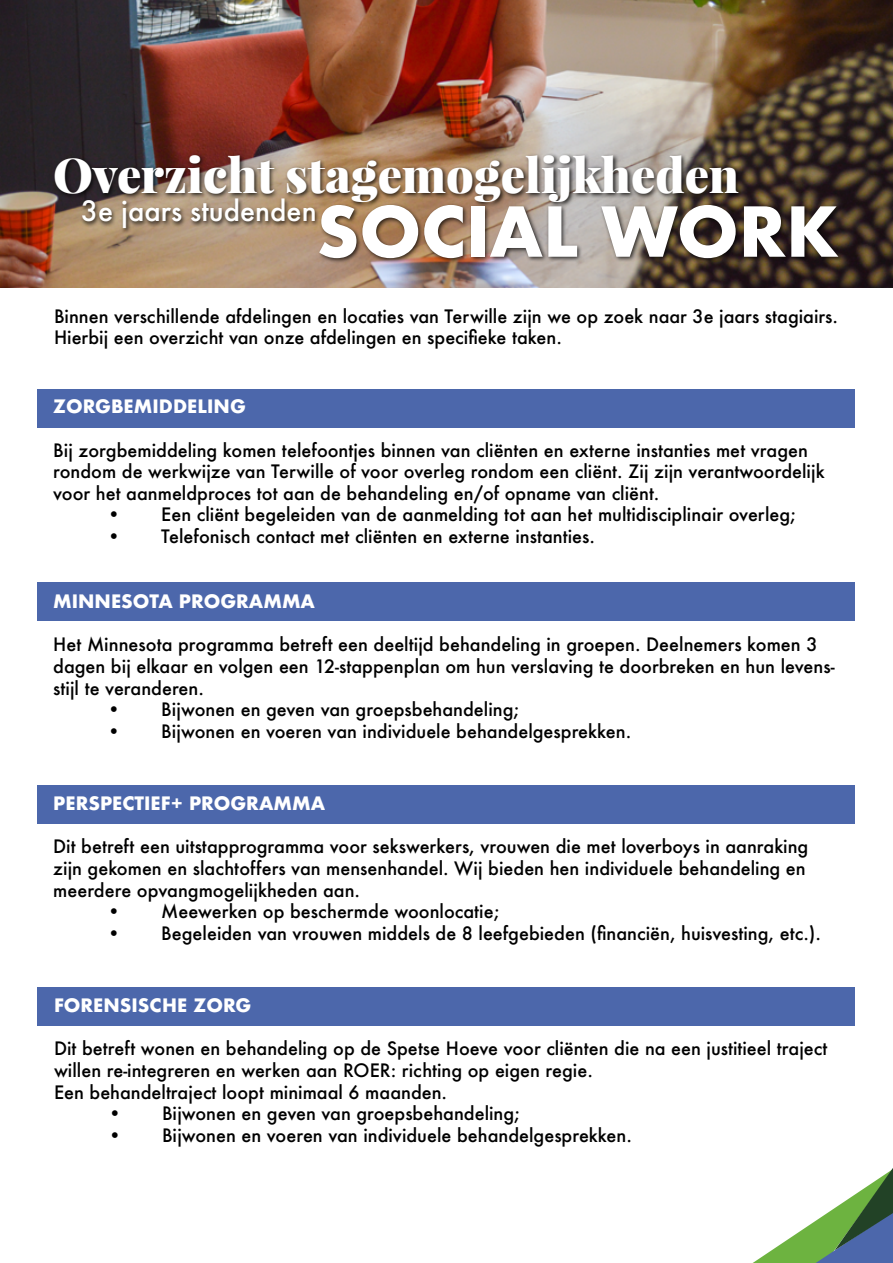
<style>
.page{position:relative;width:893px;height:1263px;background:#fff}
.page>*{position:absolute;margin:0;border:0;box-sizing:border-box;transform-origin:0 0}
.t1{font:700 66.75px "Futura";color:#fff}
.t2{font:900 48.45px "Playfair Display";color:#fff}
.t3{font:500 27.3px "Futura";color:#fff}
.t4{font:500 18px/21.6px "Futura";color:#000}
.t5{font:700 18px "Futura";color:#fff}
</style>
<div class="page">
<div style="left:37px;top:389px;width:818px;height:38px;background:#4c67ab"></div>
<div style="left:37px;top:583px;width:818px;height:38px;background:#4c67ab"></div>
<div style="left:37px;top:785px;width:818px;height:38px;background:#4c67ab"></div>
<div style="left:37px;top:987px;width:818px;height:39px;background:#4c67ab"></div>
<img style="left:0;top:0;width:893px;height:287px">
<svg style="left:753px;top:1168px;width:140px;height:95px"></svg>
<div style="left:53px;top:153px;width:791px;height:111px;background:#000;opacity:.75"></div>
<h2 class="t2" style="left:53px;top:144px;width:687px">Overzicht stagemogelijkheden</h2>
<h1 class="t1" style="left:316px;top:183px;width:524px">SOCIAL WORK</h1>
<h3 class="t3" style="left:81px;top:193px;width:237px">3e jaars studenden</h3>
<p class="t4" style="left:54px;top:305px;width:786px">Binnen verschillende afdelingen en locaties van Terwille zijn we op zoek naar 3e jaars stagiairs.<br>Hierbij een overzicht van onze afdelingen en specifieke taken.</p>
<p class="t5" style="left:53px;top:393px;width:194px">ZORGBEMIDDELING</p>
<p class="t4" style="left:53px;top:439px;width:773px">Bij zorgbemiddeling komen telefoontjes binnen van cliënten en externe instanties met vragen rondom de werkwijze van Terwille of voor overleg rondom een cliënt. Zij zijn verantwoordelijk voor het aanmeldproces tot aan de behandeling en/of opname van cliënt.</p>
<p class="t4" style="left:107px;top:504px;width:690px">• Een cliënt begeleiden van de aanmelding tot aan het multidisciplinair overleg;</p>
<p class="t4" style="left:107px;top:525px;width:489px">• Telefonisch contact met cliënten en externe instanties.</p>
<p class="t5" style="left:53px;top:588px;width:263px">MINNESOTA PROGRAMMA</p>
<p class="t4" style="left:53px;top:634px;width:783px">Het Minnesota programma betreft een deeltijd behandeling in groepen. Deelnemers komen 3 dagen bij elkaar en volgen een 12-stappenplan om hun verslaving te doorbreken en hun levens&shy;stijl te veranderen.</p>
<p class="t4" style="left:107px;top:698px;width:413px">• Bijwonen en geven van groepsbehandeling;</p>
<p class="t4" style="left:107px;top:720px;width:525px">• Bijwonen en voeren van individuele behandelgesprekken.</p>
<p class="t5" style="left:53px;top:790px;width:273px">PERSPECTIEF+ PROGRAMMA</p>
<p class="t4" style="left:53px;top:836px;width:757px">Dit betreft een uitstapprogramma voor sekswerkers, vrouwen die met loverboys in aanraking zijn gekomen en slachtoffers van mensenhandel. Wij bieden hen individuele behandeling en meerdere opvangmogelijkheden aan.</p>
<p class="t4" style="left:107px;top:900px;width:393px">• Meewerken op beschermde woonlocatie;</p>
<p class="t4" style="left:107px;top:922px;width:715px">• Begeleiden van vrouwen middels de 8 leefgebieden (financiën, huisvesting, etc.).</p>
<p class="t5" style="left:54px;top:992px;width:199px">FORENSISCHE ZORG</p>
<p class="t4" style="left:54px;top:1038px;width:775px">Dit betreft wonen en behandeling op de Spetse Hoeve voor cliënten die na een justitieel traject willen re-integreren en werken aan ROER: richting op eigen regie.<br>Een behandeltraject loopt minimaal 6 maanden.</p>
<p class="t4" style="left:108px;top:1102px;width:413px">• Bijwonen en geven van groepsbehandeling;</p>
<p class="t4" style="left:108px;top:1124px;width:525px">• Bijwonen en voeren van individuele behandelgesprekken.</p>
</div>
